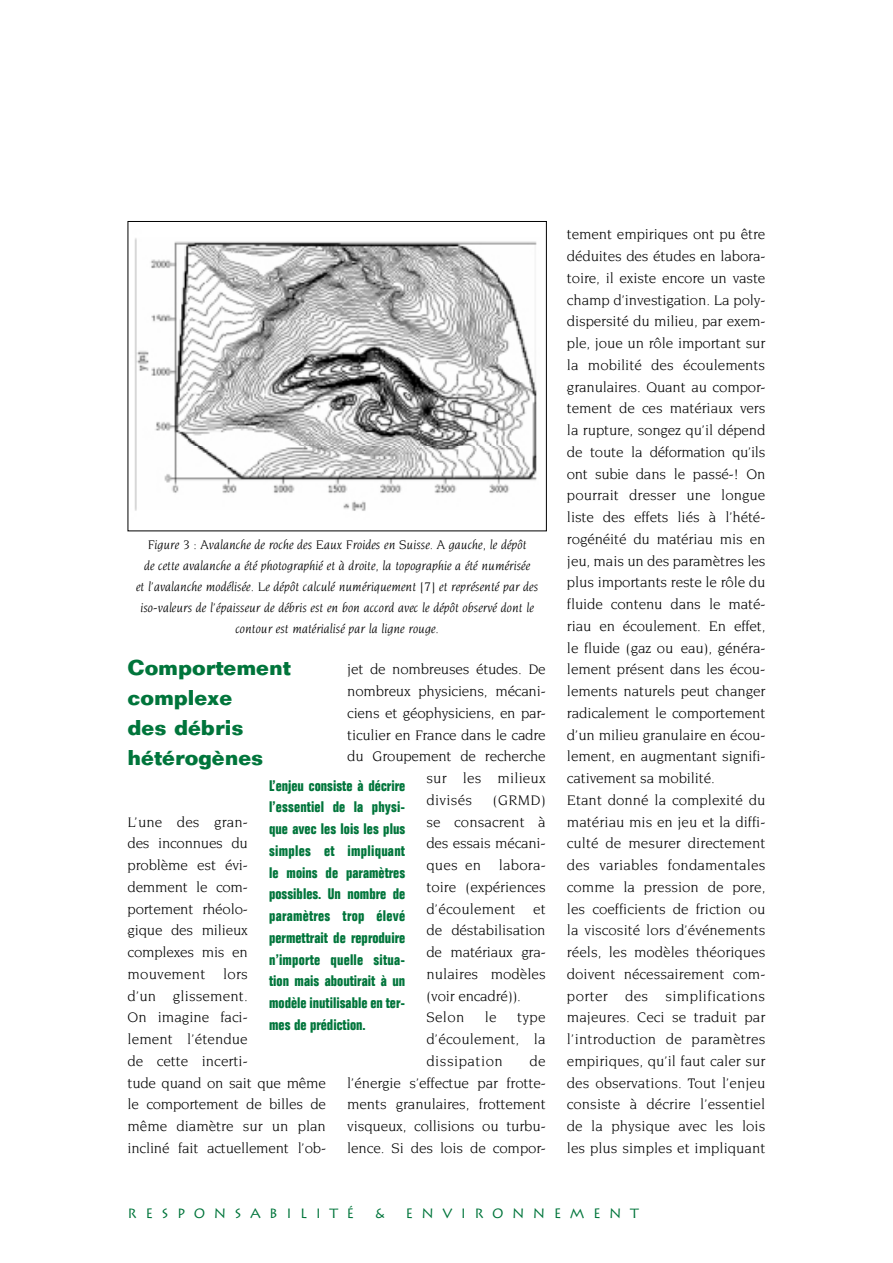
<style>
.page{position:relative;width:893px;height:1263px;background:#fff}
.page>*{position:absolute;margin:0;border:0;box-sizing:border-box;transform-origin:0 0}
.t1{font:700 21px/30px "Folio";color:#00753b}
.t2{font:15px/21.8px "Novarese";letter-spacing:-.01em;color:#000}
.t3{font:700 condensed 15px/21.8px "Folio";color:#00753b;text-align:justify}
.t4{font:15px "Novarese";letter-spacing:.015em;color:#000}
.t5{font:italic 13.5px/21px "Novarese";color:#000;text-align:center}
.t6{font:13.5px "Lithos";letter-spacing:.625em;color:#00753b}
</style>
<div class="page">
<img style="left:134px;top:238px;width:403px;height:273px">
<div style="left:128px;top:221px;width:419px;height:310px;border:1px solid #000"></div>
<p class="t5" style="left:136px;top:534px;width:404px">Figure 3 : Avalanche de roche des Eaux Froides en Suisse. A gauche, le dépôt<br>de cette avalanche a été photographié et à droite, la topographie a été numérisée<br>et l’avalanche modélisée. Le dépôt calculé numériquement [7] et représenté par des iso-valeurs de l’épaisseur de débris est en bon accord avec le dépôt observé dont le contour est matérialisé par la ligne rouge.</p>
<h1 class="t1" style="left:128px;top:653px;width:165px">Comportement complexe<br>des débris hétérogènes</h1>
<p class="t2" style="left:347px;top:658px;width:200px">jet de nombreuses études. De</p>
<p class="t2" style="left:347px;top:680px;width:200px">nombreux physiciens, mécani-</p>
<p class="t2" style="left:347px;top:702px;width:200px">ciens et géophysiciens, en par-</p>
<p class="t2" style="left:347px;top:724px;width:200px">ticulier en France dans le cadre</p>
<p class="t2" style="left:347px;top:745px;width:200px">du Groupement de recherche</p>
<p class="t2" style="left:426px;top:767px;width:121px">sur les milieux</p>
<p class="t4" style="left:426px;top:792px;width:47px">divisés</p>
<p class="t3" style="left:269px;top:775px;width:138px">L’enjeu consiste à décrire l’essentiel de la physi&shy;que avec les lois les plus simples et impliquant le moins de paramètres possibles. Un nombre de paramètres trop élevé permettrait de reproduire n’importe quelle situa&shy;tion mais aboutirait à un modèle inutilisable en ter&shy;mes de prédiction.</p>
<p class="t2" style="left:426px;top:789px;width:121px;text-indent:66px">(GRMD) se consacrent à des essais mécani&shy;ques en labora&shy;toire (expériences d’écoulement et de déstabilisation de matériaux gra&shy;nulaires modèles (voir encadré)).<br>Selon</p>
<p class="t2" style="left:128px;top:811px;width:200px">L’une des gran-<br>des inconnues du<br>problème est évi-<br>demment le com-<br>portement rhéolo-<br>gique des milieux<br>complexes mis en mouvement lors<br>d’un glissement.<br>On imagine faci-<br>lement l’étendue<br>de cette incerti-<br>tude quand on sait que même le comportement de billes de même diamètre sur un plan incliné fait actuellement l’ob-</p>
<p class="t2" style="left:485px;top:1006px;width:13px">le</p>
<p class="t2" style="left:426px;top:1006px;width:121px;text-align:justify;text-indent:91px">type d’écoulement, la dissipation</p>
<p class="t2" style="left:347px;top:1050px;width:200px;text-align:justify;text-indent:182px">de l’énergie s’effectue par frotte&shy;ments granulaires, frottement visqueux, collisions ou turbu&shy;lence. Si des lois de compor-</p>
<p class="t2" style="left:567px;top:223px;width:200px">tement empiriques ont pu être déduites des études en labora&shy;toire, il existe encore un vaste champ d’investigation. La poly&shy;dispersité du milieu, par exem&shy;ple, joue un rôle important sur la mobilité des écoulements granulaires. Quant au compor&shy;tement de ces matériaux vers la rupture, songez qu’il dépend de toute la déformation qu’ils ont subie dans le passé‑! On pourrait dresser une longue liste des effets liés à l’hété&shy;rogénéité du matériau mis en jeu, mais un des paramètres les plus importants reste le rôle du fluide contenu dans le maté&shy;riau en écoulement. En effet, le fluide (gaz ou eau), généra&shy;lement présent dans les écou&shy;lements naturels peut changer radicalement le comportement d’un milieu granulaire en écou&shy;lement, en augmentant signifi&shy;cativement sa mobilité.<br>Etant donné la complexité du matériau mis en jeu et la diffi&shy;culté de mesurer directement des variables fondamentales comme la pression de pore, les coefficients de friction ou la viscosité lors d’événements réels, les modèles théoriques doivent nécessairement com&shy;porter des simplifications majeures. Ceci se traduit par l’introduction de paramètres empiriques, qu’il faut caler sur des observations. Tout l’enjeu consiste à décrire l’essentiel de la physique avec les lois les plus simples et impliquant</p>
<p class="t6" style="left:128px;top:1205px;width:228px">RESPONSABILITÉ</p>
<p class="t6" style="left:376px;top:1205px;width:10px">&amp;</p>
<p class="t6" style="left:405px;top:1205px;width:235px">ENVIRONNEMENT</p>
</div>
